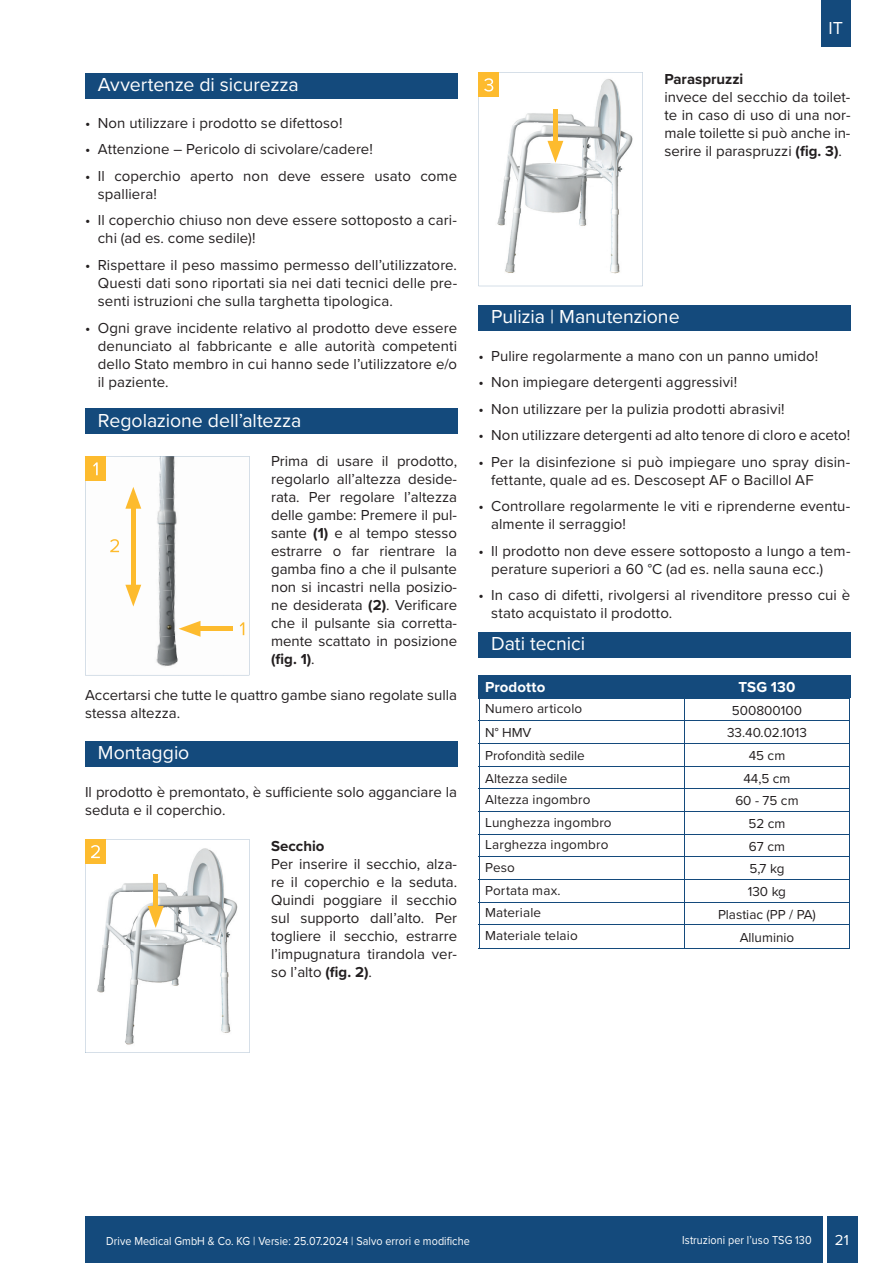
<style>
.page{position:relative;width:893px;height:1263px;background:#fff}
.page>*{position:absolute;margin:0;border:0;box-sizing:border-box;transform-origin:0 0}
.t1{font:19.5px "Proxima Nova";letter-spacing:-.005em;color:#fff}
.t2{font:18px "Proxima Nova";color:#fff}
.t3{font:15px/18px "Proxima Nova";letter-spacing:.005em;color:#231f20}
.t4{font:700 15px "Proxima Nova";color:#231f20}
.t5{font:700 15px "Proxima Nova";letter-spacing:.005em;color:#fff}
.t6{font:15px "Proxima Nova";color:#fff}
.t7{font:13.5px "Proxima Nova";color:#231f20}
.t8{font:12px "Proxima Nova";letter-spacing:.005em;color:#fff;scale:.9 1}
.s1{font-weight:700}
</style>
<div class="page">
<div style="left:85px;top:1217px;width:772px;height:46px;background:#144a7c"></div>
<hr style="left:823px;top:1213px;width:3px;height:50px;background:#fff">
<div style="left:821px;top:0;width:29px;height:46px;background:#144a7c"></div>
<div style="left:85px;top:73px;width:372px;height:25px;background:#144a7c"></div>
<div style="left:85px;top:409px;width:372px;height:25px;background:#144a7c"></div>
<div style="left:85px;top:741px;width:372px;height:26px;background:#144a7c"></div>
<svg style="left:85px;top:456px;width:164px;height:219px"></svg>
<div style="left:478px;top:306px;width:372px;height:25px;background:#144a7c"></div>
<div style="left:478px;top:632px;width:372px;height:26px;background:#144a7c"></div>
<hr style="left:479px;top:948px;width:205px;height:1px;background:#144a7c">
<hr style="left:684px;top:948px;width:166px;height:1px;background:#144a7c">
<hr style="left:478px;top:675px;width:206px;height:2px;background:#144a7c">
<hr style="left:478px;top:677px;width:2px;height:21px;background:#144a7c">
<hr style="left:684px;top:675px;width:166px;height:2px;background:#144a7c">
<svg style="left:479px;top:677px;width:371px;height:271px"></svg>
<svg style="left:478px;top:72px;width:165px;height:214px"></svg>
<svg style="left:85px;top:839px;width:164px;height:214px"></svg>
<h1 class="t1" style="left:98px;top:70px;width:202px">Avvertenze di sicurezza</h1>
<p class="t3" style="left:85px;top:113px;width:259px">• Non utilizzare i prodotto se difettoso!</p>
<p class="t3" style="left:85px;top:140px;width:289px">• Attenzione – Pericolo di scivolare/cadere!</p>
<p class="t3" style="left:98px;top:166px;width:361px;text-indent:-13px">• Il coperchio aperto non deve essere usato come spalliera!</p>
<p class="t3" style="left:98px;top:211px;width:361px;text-indent:-13px">• Il coperchio chiuso non deve essere sottoposto a cari&shy;chi (ad es. come sedile)!</p>
<p class="t3" style="left:98px;top:255px;width:361px;text-align:justify;text-indent:-13px">• Rispettare il peso massimo permesso dell’utilizzatore.<br>Questi dati sono riportati sia nei dati tecnici delle pre&shy;senti istruzioni che sulla targhetta tipologica.</p>
<p class="t3" style="left:98px;top:318px;width:361px;text-align:justify;text-indent:-13px">• Ogni grave incidente relativo al prodotto deve essere denunciato al fabbricante e alle autorità competenti dello Stato membro in cui hanno sede l’utilizzatore e/o il paziente.</p>
<h1 class="t1" style="left:98px;top:405px;width:205px">Regolazione dell’altezza</h1>
<p class="t3" style="left:271px;top:451px;width:188px;text-align:justify">Prima di usare il prodotto, regolarlo all’altezza deside&shy;rata. Per regolare l’altezza delle gambe: Premere il pul&shy;sante <span class="s1">(1)</span> e al tempo stesso estrarre o far rientrare la gamba fino a che il pulsante non si incastri nella posizio&shy;ne desiderata <span class="s1">(2)</span>. Verificare che il pulsante sia corretta&shy;mente scattato in posizione <span class="s1">(fig. 1)</span>.</p>
<p class="t3" style="left:85px;top:685px;width:374px">Accertarsi che tutte le quattro gambe siano regolate sulla stessa altezza.</p>
<h1 class="t1" style="left:98px;top:738px;width:93px">Montaggio</h1>
<p class="t3" style="left:85px;top:782px;width:374px">Il prodotto è premontato, è sufficiente solo agganciare la seduta e il coperchio.</p>
<p class="t4" style="left:271px;top:834px;width:55px">Secchio</p>
<p class="t3" style="left:271px;top:854px;width:188px;text-align:justify">Per inserire il secchio, alza&shy;re il coperchio e la seduta.<br>Quindi poggiare il secchio sul supporto dall’alto. Per togliere il secchio, estrarre l’impugnatura tirandola ver&shy;so l’alto <span class="s1">(fig. 2)</span>.</p>
<p class="t2" style="left:829px;top:15px;width:16px">IT</p>
<p class="t4" style="left:664px;top:68px;width:80px">Paraspruzzi</p>
<p class="t3" style="left:664px;top:87px;width:188px;text-align:justify">invece del secchio da toilet&shy;te in caso di uso di una nor&shy;male toilette si può anche in&shy;serire il paraspruzzi <span class="s1">(fig. 3)</span>.</p>
<h1 class="t1" style="left:491px;top:302px;width:190px">Pulizia | Manutenzione</h1>
<p class="t3" style="left:478px;top:346px;width:341px">• Pulire regolarmente a mano con un panno umido!</p>
<p class="t3" style="left:478px;top:372px;width:260px">• Non impiegare detergenti aggressivi!</p>
<p class="t3" style="left:478px;top:399px;width:308px">• Non utilizzare per la pulizia prodotti abrasivi!</p>
<p class="t3" style="left:478px;top:425px;width:374px">• Non utilizzare detergenti ad alto tenore di cloro e aceto!</p>
<p class="t3" style="left:491px;top:452px;width:361px;text-indent:-13px">• Per la disinfezione si può impiegare uno spray disin&shy;fettante, quale ad es. Descosept AF o Bacillol AF</p>
<p class="t3" style="left:491px;top:497px;width:361px;text-indent:-13px">• Controllare regolarmente le viti e riprenderne eventu&shy;almente il serraggio!</p>
<p class="t3" style="left:491px;top:541px;width:361px;text-indent:-13px">• Il prodotto non deve essere sottoposto a lungo a tem&shy;perature superiori a 60 °C (ad es. nella sauna ecc.)</p>
<p class="t3" style="left:491px;top:586px;width:361px;text-indent:-13px">• In caso di difetti, rivolgersi al rivenditore presso cui è stato acquistato il prodotto.</p>
<h1 class="t1" style="left:491px;top:629px;width:95px">Dati tecnici</h1>
<p class="t5" style="left:485px;top:676px;width:62px">Prodotto</p>
<p class="t5" style="left:738px;top:676px;width:58px">TSG 130</p>
<p class="t7" style="left:485px;top:699px;width:99px">Numero articolo</p>
<p class="t7" style="left:732px;top:700px;width:71px">500800100</p>
<p class="t7" style="left:485px;top:723px;width:48px">N° HMV</p>
<p class="t7" style="left:727px;top:723px;width:81px">33.40.02.1013</p>
<p class="t7" style="left:485px;top:745px;width:101px">Profondità sedile</p>
<p class="t7" style="left:749px;top:745px;width:38px">45 cm</p>
<p class="t7" style="left:485px;top:768px;width:84px">Altezza sedile</p>
<p class="t7" style="left:743px;top:768px;width:49px">44,5 cm</p>
<p class="t7" style="left:485px;top:789px;width:107px">Altezza ingombro</p>
<p class="t7" style="left:735px;top:791px;width:65px">60 - 75 cm</p>
<p class="t7" style="left:485px;top:812px;width:128px">Lunghezza ingombro</p>
<p class="t7" style="left:748px;top:813px;width:38px">52 cm</p>
<p class="t7" style="left:485px;top:835px;width:125px">Larghezza ingombro</p>
<p class="t7" style="left:749px;top:836px;width:38px">67 cm</p>
<p class="t7" style="left:485px;top:857px;width:31px">Peso</p>
<p class="t7" style="left:749px;top:859px;width:36px">5,7 kg</p>
<p class="t7" style="left:485px;top:880px;width:77px">Portata max.</p>
<p class="t7" style="left:748px;top:881px;width:40px">130 kg</p>
<p class="t7" style="left:485px;top:903px;width:58px">Materiale</p>
<p class="t7" style="left:718px;top:904px;width:99px">Plastiac (PP / PA)</p>
<p class="t7" style="left:485px;top:926px;width:94px">Materiale telaio</p>
<p class="t7" style="left:740px;top:927px;width:56px">Alluminio</p>
<p class="t8" style="left:106px;top:1232px;width:405px">Drive Medical GmbH &amp; Co. KG | Versie: 25.07.2024 | Salvo errori e modifiche</p>
<p class="t8" style="left:682px;top:1231px;width:145px">Istruzioni per l’uso TSG 130</p>
<p class="t6" style="left:835px;top:1229px;width:16px">21</p>
</div>
